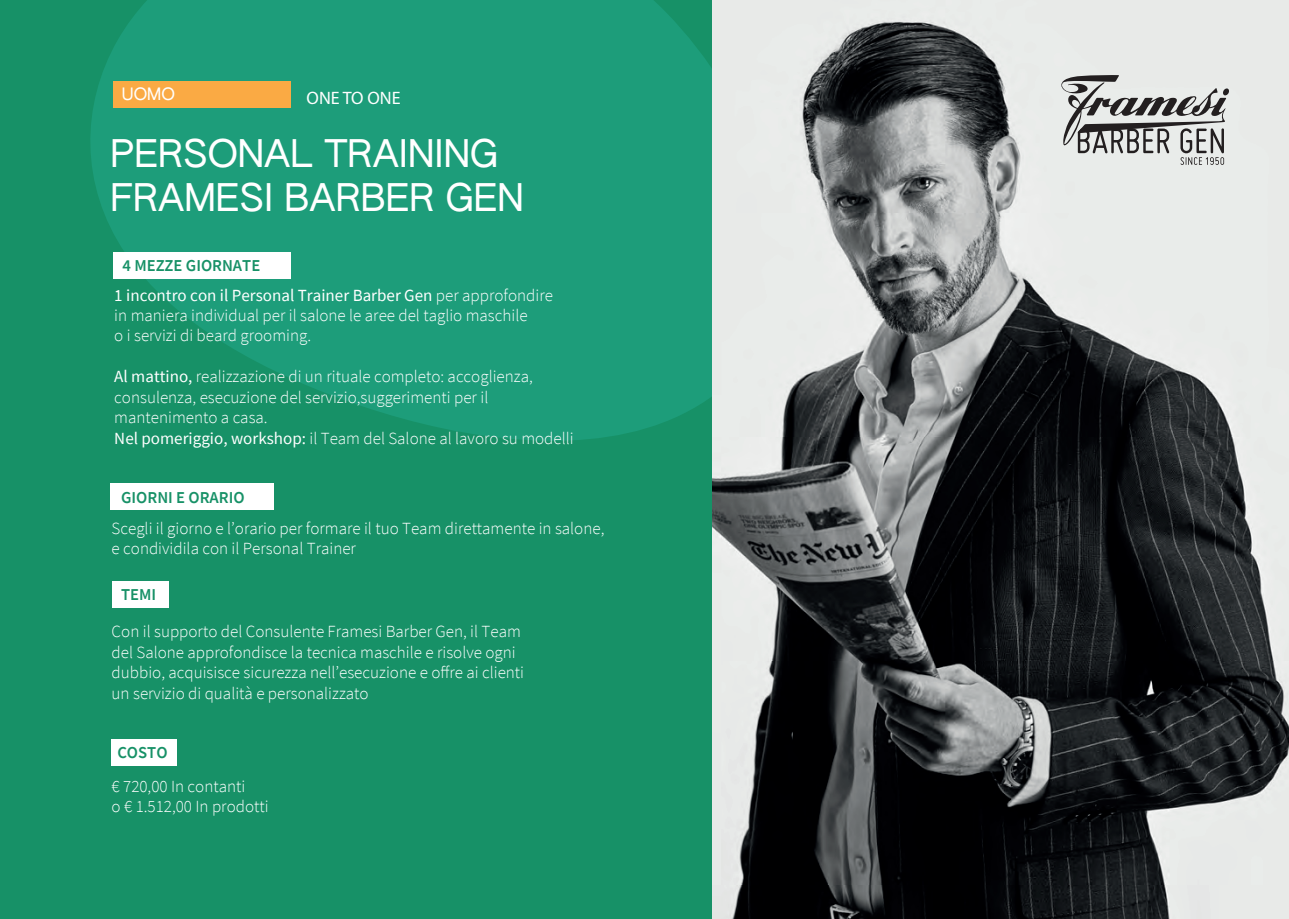
<style>
.page{position:relative;width:1289px;height:919px;background:#fff}
.page>*{position:absolute;margin:0;border:0;box-sizing:border-box;transform-origin:0 0}
.t1{font:37.05px/44.5px "AUTHENTIC Sans 90";color:#fff}
.t2{font:18px "Myriad Pro";color:#fff}
.t3{font:300 16.95px/20.4px "Source Sans Pro";color:#fff}
.t4{font:600 16.65px "Source Sans Pro";color:#179167}
.t5{font:16.65px "AUTHENTIC Sans 90";color:#fff}
.s1{font-weight:400}
</style>
<div class="page">
<div style="left:1px;top:0;width:711px;height:918px;background:#179167"></div>
<svg style="left:90px;top:0;width:622px;height:441px;fill:#1d9d7a"></svg>
<img style="left:712px;top:0;width:576px;height:918px">
<div style="left:113px;top:252px;width:177px;height:26px;background:#fff"></div>
<div style="left:113px;top:81px;width:177px;height:27px;background:#faaa44"></div>
<div style="left:110px;top:483px;width:164px;height:27px;background:#fff"></div>
<div style="left:112px;top:581px;width:56px;height:27px;background:#fff"></div>
<div style="left:112px;top:739px;width:65px;height:26px;background:#fff"></div>
<svg style="left:1060px;top:75px;width:169px;height:90px"></svg>
<p class="t5" style="left:122px;top:84px;width:54px">UOMO</p>
<p class="t2" style="left:306px;top:86px;width:95px">ONE TO ONE</p>
<h1 class="t1" style="left:111px;top:131px;width:415px">PERSONAL TRAINING<br>FRAMESI BARBER GEN</h1>
<p class="t4" style="left:122px;top:254px;width:139px">4 MEZZE GIORNATE</p>
<p class="t3" style="left:114px;top:285px;width:440px"><span class="s1">1 incontro con il Personal Trainer Barber Gen</span> per approfondire in maniera individual per il salone le aree del taglio maschile<br>o i servizi di beard grooming.</p>
<p class="t3" style="left:114px;top:366px;width:461px"><span class="s1">Al mattino,</span> realizzazione di un rituale completo: accoglienza, consulenza, esecuzione del servizio,suggerimenti per il mantenimento a casa.<br><span class="s1">Nel pomeriggio, workshop:</span> il Team del Salone al lavoro su modelli</p>
<p class="t4" style="left:121px;top:486px;width:125px">GIORNI E ORARIO</p>
<p class="t3" style="left:112px;top:518px;width:494px">Scegli il giorno e l’orario per formare il tuo Team direttamente in salone, e condividila con il Personal Trainer</p>
<p class="t4" style="left:121px;top:584px;width:37px">TEMI</p>
<p class="t3" style="left:112px;top:621px;width:414px">Con il supporto del Consulente Framesi Barber Gen, il Team del Salone approfondisce la tecnica maschile e risolve ogni dubbio, acquisisce sicurezza nell’esecuzione e offre ai clienti un servizio di qualità e personalizzato</p>
<p class="t4" style="left:117px;top:741px;width:52px">COSTO</p>
<p class="t3" style="left:112px;top:775px;width:158px">€ 720,00 In contanti<br>o € 1.512,00 In prodotti</p>
</div>
